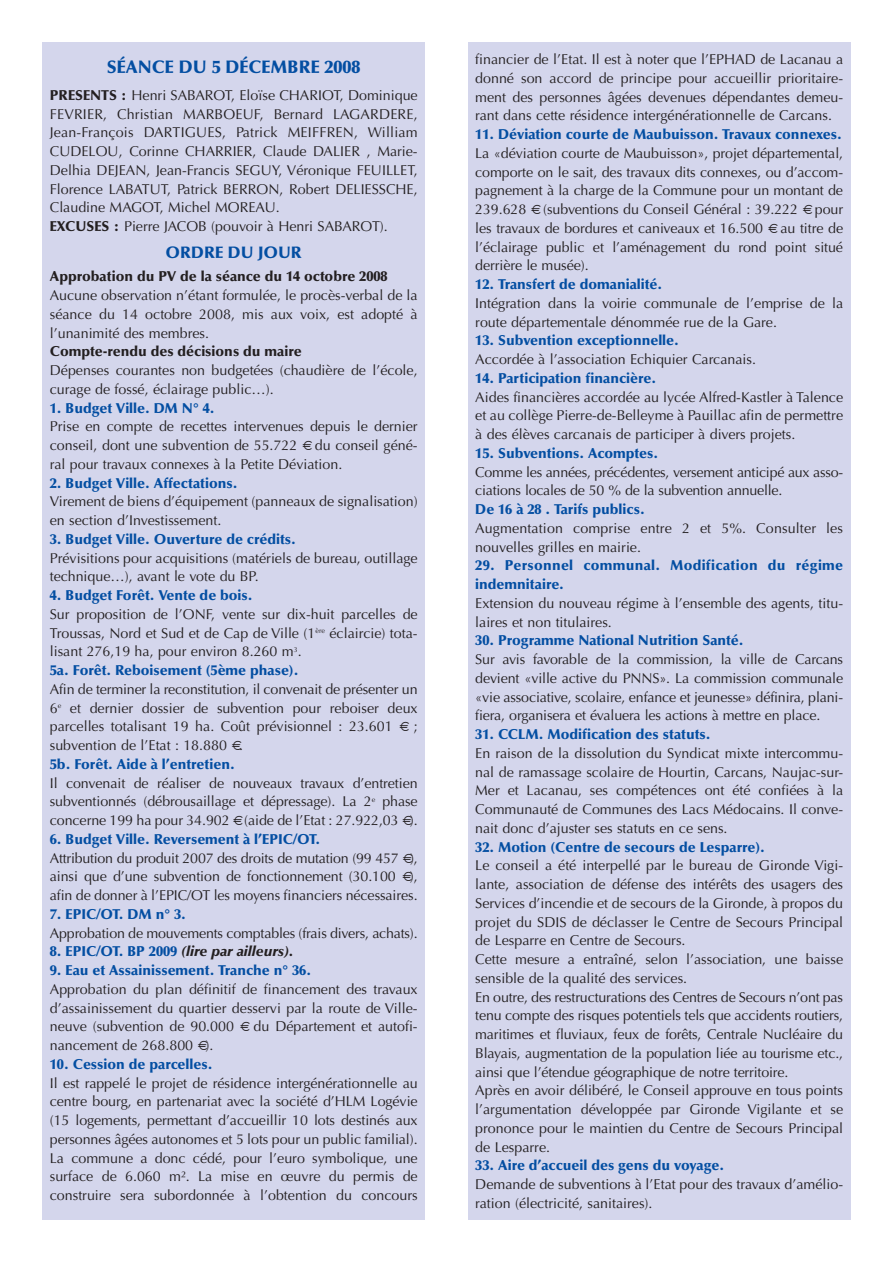
<style>
.page{position:relative;width:893px;height:1263px;background:#fff}
.page>*{position:absolute;margin:0;border:0;box-sizing:border-box;transform-origin:0 0}
.t1{font:900 18px "Optima";color:#034ea2}
.t2{font:900 16.5px "Optima";color:#034ea2}
.t3{font:14.25px/18.8px "Optima";color:#231f20;text-align:justify}
.t4{font:900 14.25px "Optima";color:#034ea2}
.t5{font:900 14.25px "Optima";color:#231f20}
.t6{font:900 14.25px/18.8px "Optima";letter-spacing:.02em;color:#034ea2}
.t7{font:italic 900 14.25px "Optima";color:#231f20}
.s1{font-weight:900}
.s2{font-weight:900;color:#034ea2}
.s3{font-style:normal;color:#034ea2}
</style>
<div class="page">
<div style="left:42px;top:43px;width:383px;height:1177px;background:#d4d6ec"></div>
<div style="left:468px;top:43px;width:382px;height:1177px;background:#d4d6ec"></div>
<p class="t1" style="left:107px;top:59px;width:255px">SÉANCE DU 5 DÉCEMBRE 2008</p>
<p class="t3" style="left:50px;top:87px;width:369px;text-align:left"><span class="s1">PRESENTS :</span> Henri SABAROT, Eloïse CHARIOT, Dominique FEVRIER, Christian MARBOEUF, Bernard LAGARDERE, Jean-François DARTIGUES, Patrick MEIFFREN, William CUDELOU, Corinne CHARRIER, Claude DALIER , Marie-Delhia DEJEAN, Jean-Francis SEGUY, Véronique FEUILLET, Florence LABATUT, Patrick BERRON, Robert DELIESSCHE, Claudine MAGOT, Michel MOREAU.<br><span class="s1">EXCUSES :</span> Pierre JACOB (pouvoir à Henri SABAROT).</p>
<p class="t2" style="left:165px;top:246px;width:138px">ORDRE DU JOUR</p>
<p class="t5" style="left:50px;top:271px;width:339px">Approbation du PV de la séance du 14 octobre 2008</p>
<p class="t3" style="left:50px;top:287px;width:369px">Aucune observation n’étant formulée, le procès-verbal de la séance du 14 octobre 2008, mis aux voix, est adopté à l’unanimité des membres.</p>
<p class="t5" style="left:50px;top:346px;width:253px">Compte-rendu des décisions du maire</p>
<p class="t3" style="left:50px;top:362px;width:369px">Dépenses courantes non budgetées (chaudière de l’école, curage de fossé, éclairage public…).</p>
<p class="t4" style="left:50px;top:402px;width:166px">1. Budget Ville. DM N° 4.</p>
<p class="t3" style="left:50px;top:419px;width:369px">Prise en compte de recettes intervenues depuis le dernier conseil, dont une subvention de 55.722 du conseil géné&shy;ral pour travaux connexes à la Petite Déviation.</p>
<p class="t4" style="left:50px;top:477px;width:189px">2. Budget Ville. Affectations.</p>
<p class="t3" style="left:50px;top:494px;width:369px">Virement de biens d’équipement (panneaux de signalisation) en section d’Investissement.</p>
<p class="t4" style="left:50px;top:533px;width:248px">3. Budget Ville. Ouverture de crédits.</p>
<p class="t3" style="left:50px;top:550px;width:369px">Prévisitions pour acquisitions (matériels de bureau, outillage technique…), avant le vote du BP.</p>
<p class="t4" style="left:50px;top:589px;width:204px">4. Budget Forêt. Vente de bois.</p>
<p class="t3" style="left:50px;top:606px;width:369px;text-align:left">Sur proposition de l’ONF, vente sur dix-huit parcelles de Troussas, Nord et Sud et de Cap de Ville (1<sup>ère</sup> éclaircie) tota&shy;lisant 276,19 ha, pour environ 8.260 m<sup>3</sup>.<br><span class="s2">5a. Forêt. Reboisement (5ème phase).</span></p>
<p class="t3" style="left:50px;top:681px;width:369px">Afin de terminer la reconstitution, il convenait de présenter un 6<sup>e</sup> et dernier dossier de subvention pour reboiser deux parcelles totalisant 19 ha. Coût prévisionnel : 23.601</p>
<p class="t3" style="left:414px;top:719px;width:5px">;</p>
<p class="t3" style="left:50px;top:737px;width:195px">subvention de l’Etat : 18.880 .</p>
<p class="t4" style="left:50px;top:758px;width:186px">5b. Forêt. Aide à l’entretien.</p>
<p class="t3" style="left:50px;top:775px;width:369px">Il convenait de réaliser de nouveaux travaux d’entretien subventionnés (débrousaillage et dépressage). La 2<sup>e</sup> phase concerne 199 ha pour 34.902 (aide de l’Etat : 27.922,03 ).</p>
<p class="t4" style="left:50px;top:833px;width:272px">6. Budget Ville. Reversement à l’EPIC/OT.</p>
<p class="t3" style="left:50px;top:850px;width:369px">Attribution du produit 2007 des droits de mutation (99 457 ), ainsi que d’une subvention de fonctionnement (30.100 ), afin de donner à l’EPIC/OT les moyens financiers nécessaires.</p>
<p class="t4" style="left:50px;top:908px;width:138px">7. EPIC/OT. DM n° 3.</p>
<p class="t3" style="left:50px;top:925px;width:369px">Approbation de mouvements comptables (frais divers, achats).</p>
<p class="t7" style="left:50px;top:946px;width:245px"><span class="s3">8. EPIC/OT. BP 2009</span> (lire par ailleurs).</p>
<p class="t4" style="left:50px;top:964px;width:263px">9. Eau et Assainissement. Tranche n° 36.</p>
<p class="t3" style="left:50px;top:981px;width:369px">Approbation du plan définitif de financement des travaux d’assainissement du quartier desservi par la route de Ville&shy;neuve (subvention de 90.000</p>
<p class="t3" style="left:254px;top:1019px;width:165px">du Département et autofi-</p>
<p class="t3" style="left:50px;top:1037px;width:165px">nancement de 268.800 ).</p>
<p class="t4" style="left:50px;top:1058px;width:164px">10. Cession de parcelles.</p>
<p class="t3" style="left:50px;top:1075px;width:369px">Il est rappelé le projet de résidence intergénérationnelle au centre bourg, en partenariat avec la société d’HLM Logévie (15 logements, permettant d’accueillir 10 lots destinés aux personnes âgées autonomes et 5 lots pour un public familial).<br>La commune a donc cédé, pour l’euro symbolique, une surface de 6.060 m². La mise en œuvre du permis de construire sera subordonnée à l’obtention du concours</p>
<p class="t3" style="left:475px;top:51px;width:369px">financier de l’Etat. Il est à noter que l’EPHAD de Lacanau a donné son accord de principe pour accueillir prioritaire&shy;ment des personnes âgées devenues dépendantes demeu&shy;rant dans cette résidence intergénérationnelle de Carcans.</p>
<p class="t4" style="left:475px;top:128px;width:368px">11. Déviation courte de Maubuisson. Travaux connexes.</p>
<p class="t3" style="left:475px;top:145px;width:369px">La «déviation courte de Maubuisson», projet départemental, comporte on le sait, des travaux dits connexes, ou d’accom&shy;pagnement à la charge de la Commune pour un montant de 239.628 (subventions du Conseil Général : 39.222 pour les travaux de bordures et caniveaux et 16.500 au titre de l’éclairage public et l’aménagement du rond point situé derrière le musée).</p>
<p class="t4" style="left:475px;top:278px;width:188px">12. Transfert de domanialité.</p>
<p class="t3" style="left:475px;top:295px;width:369px">Intégration dans la voirie communale de l’emprise de la route départementale dénommée rue de la Gare.</p>
<p class="t4" style="left:475px;top:335px;width:205px">13. Subvention exceptionnelle.</p>
<p class="t3" style="left:475px;top:351px;width:282px">Accordée à l’association Echiquier Carcanais.</p>
<p class="t4" style="left:475px;top:372px;width:182px">14. Participation financière.</p>
<p class="t3" style="left:475px;top:389px;width:369px">Aides financières accordée au lycée Alfred-Kastler à Talence et au collège Pierre-de-Belleyme à Pauillac afin de permettre à des élèves carcanais de participer à divers projets.</p>
<p class="t4" style="left:475px;top:447px;width:184px">15. Subventions. Acomptes.</p>
<p class="t3" style="left:475px;top:464px;width:369px">Comme les années, précédentes, versement anticipé aux asso&shy;ciations locales de 50 % de la subvention annuelle.</p>
<p class="t4" style="left:475px;top:503px;width:171px">De 16 à 28 . Tarifs publics.</p>
<p class="t3" style="left:475px;top:520px;width:369px">Augmentation comprise entre 2 et 5%. Consulter les nouvelles grilles en mairie.</p>
<p class="t6" style="left:475px;top:558px;width:369px">29. Personnel communal. Modification du régime indemnitaire.</p>
<p class="t3" style="left:475px;top:595px;width:369px">Extension du nouveau régime à l’ensemble des agents, titu&shy;laires et non titulaires.</p>
<p class="t4" style="left:475px;top:635px;width:270px">30. Programme National Nutrition Santé.</p>
<p class="t3" style="left:475px;top:651px;width:369px">Sur avis favorable de la commission, la ville de Carcans devient «ville active du PNNS». La commission communale «vie associative, scolaire, enfance et jeunesse» définira, plani&shy;fiera, organisera et évaluera les actions à mettre en place.</p>
<p class="t4" style="left:475px;top:728px;width:237px">31. CCLM. Modification des statuts.</p>
<p class="t3" style="left:475px;top:745px;width:369px">En raison de la dissolution du Syndicat mixte intercommu&shy;nal de ramassage scolaire de Hourtin, Carcans, Naujac-sur-Mer et Lacanau, ses compétences ont été confiées à la Communauté de Communes des Lacs Médocains. Il conve&shy;nait donc d’ajuster ses statuts en ce sens.</p>
<p class="t4" style="left:475px;top:841px;width:291px">32. Motion (Centre de secours de Lesparre).</p>
<p class="t3" style="left:475px;top:858px;width:369px;text-align:left">Le conseil a été interpellé par le bureau de Gironde Vigi&shy;lante, association de défense des intérêts des usagers des Services d’incendie et de secours de la Gironde, à propos du projet du SDIS de déclasser le Centre de Secours Principal de Lesparre en Centre de Secours.<br>Cette mesure a entraîné, selon l’association, une baisse sensible de la qualité des services.<br>En outre, des restructurations des Centres de Secours n’ont pas tenu compte des risques potentiels tels que accidents routiers, maritimes et fluviaux, feux de forêts, Centrale Nucléaire du Blayais, augmentation de la population liée au tourisme etc., ainsi que l’étendue géographique de notre territoire.<br>Après en avoir délibéré, le Conseil approuve en tous points l’argumentation développée par Gironde Vigilante et se prononce pour le maintien du Centre de Secours Principal de Lesparre.</p>
<p class="t4" style="left:475px;top:1160px;width:250px">33. Aire d’accueil des gens du voyage.</p>
<p class="t3" style="left:475px;top:1176px;width:369px">Demande de subventions à l’Etat pour des travaux d’amélio&shy;ration (électricité, sanitaires).</p>
</div>
